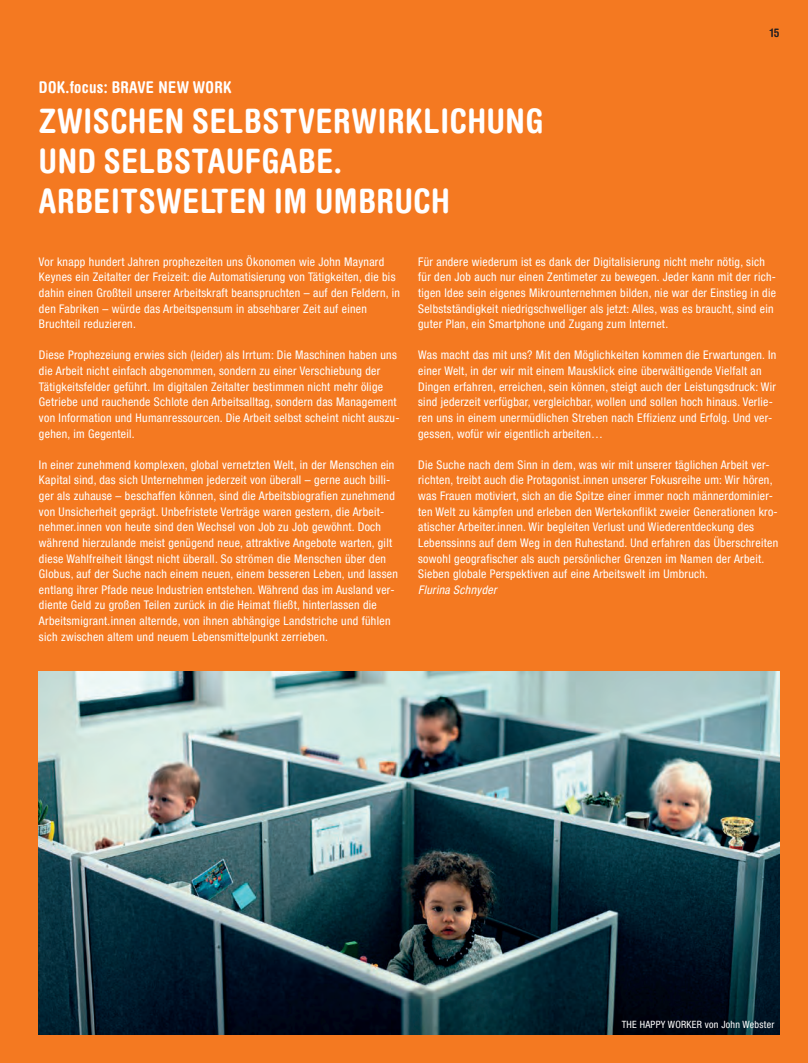
<style>
.page{position:relative;width:808px;height:1063px;background:#f47921}
.page>*{position:absolute;margin:0;border:0;box-sizing:border-box;transform-origin:0 0}
.t1{font:700 condensed 33.75px/40px "Helvetica Rounded LT Pro";letter-spacing:.02em;color:#fff}
.t2{font:700 condensed 16.25px "Helvetica Rounded LT Pro";letter-spacing:.02em;color:#fff}
.t3{font:condensed 11.88px/15.6px "Helvetica Neue LT Pro";letter-spacing:.025em;color:#fff}
.t4{font:italic condensed 11.88px "Helvetica Neue LT Pro";letter-spacing:.025em;color:#fff}
.t5{font:700 condensed 11.88px "Helvetica Rounded LT Pro";color:#231f20}
.t6{font:condensed 10px "Helvetica Neue LT Pro";letter-spacing:.025em;color:#fff}
</style>
<div class="page">
<img style="left:39px;top:671px;width:741px;height:364px">
<h2 class="t2" style="left:39px;top:78px;width:194px">DOK.focus: BRAVE NEW WORK</h2>
<h1 class="t1" style="left:39px;top:101px;width:506px">ZWISCHEN SELBSTVERWIRKLICHUNG<br>UND SELBSTAUFGABE.<br>ARBEITSWELTEN IM UMBRUCH</h1>
<p class="t5" style="left:770px;top:26px;width:11px">15</p>
<p class="t3" style="left:39px;top:253px;width:362px">Vor knapp hundert Jahren prophezeiten uns Ökonomen wie John Maynard Keynes ein Zeitalter der Freizeit: die Automatisierung von Tätigkeiten, die bis dahin einen Großteil unserer Arbeitskraft beanspruchten – auf den Feldern, in den Fabriken – würde das Arbeitspensum in absehbarer Zeit auf einen Bruchteil reduzieren.</p>
<p class="t3" style="left:39px;top:347px;width:362px">Diese Prophezeiung erwies sich (leider) als Irrtum: Die Maschinen haben uns die Arbeit nicht einfach abgenommen, sondern zu einer Verschiebung der Tätigkeitsfelder geführt. Im digitalen Zeitalter bestimmen nicht mehr ölige Getriebe und rauchende Schlote den Arbeitsalltag, sondern das Management von Information und Humanressourcen. Die Arbeit selbst scheint nicht auszu&shy;gehen, im Gegenteil.</p>
<p class="t3" style="left:39px;top:457px;width:360px">In einer zunehmend komplexen, global vernetzten Welt, in der Menschen ein Kapital sind, das sich Unternehmen jederzeit von überall – gerne auch billi&shy;ger als zuhause – beschaffen können, sind die Arbeitsbiografien zunehmend von Unsicherheit geprägt. Unbefristete Verträge waren gestern, die Arbeit&shy;nehmer.innen von heute sind den Wechsel von Job zu Job gewöhnt. Doch während hierzulande meist genügend neue, attraktive Angebote warten, gilt diese Wahlfreiheit längst nicht überall. So strömen die Menschen über den Globus, auf der Suche nach einem neuen, einem besseren Leben, und lassen entlang ihrer Pfade neue Industrien entstehen. Während das im Ausland ver&shy;diente Geld zu großen Teilen zurück in die Heimat fließt, hinterlassen die Arbeitsmigrant.innen alternde, von ihnen abhängige Landstriche und fühlen sich zwischen altem und neuem Lebensmittelpunkt zerrieben.</p>
<p class="t3" style="left:418px;top:254px;width:359px">Für andere wiederum ist es dank der Digitalisierung nicht mehr nötig, sich für den Job auch nur einen Zentimeter zu bewegen. Jeder kann mit der rich&shy;tigen Idee sein eigenes Mikrounternehmen bilden, nie war der Einstieg in die Selbstständigkeit niedrigschwelliger als jetzt: Alles, was es braucht, sind ein guter Plan, ein Smartphone und Zugang zum Internet.</p>
<p class="t3" style="left:418px;top:347px;width:360px">Was macht das mit uns? Mit den Möglichkeiten kommen die Erwartungen. In einer Welt, in der wir mit einem Mausklick eine überwältigende Vielfalt an Dingen erfahren, erreichen, sein können, steigt auch der Leistungsdruck: Wir sind jederzeit verfügbar, vergleichbar, wollen und sollen hoch hinaus. Verlie&shy;ren uns in einem unermüdlichen Streben nach Effizienz und Erfolg. Und ver&shy;gessen, wofür wir eigentlich arbeiten…</p>
<p class="t3" style="left:418px;top:457px;width:361px">Die Suche nach dem Sinn in dem, was wir mit unserer täglichen Arbeit ver&shy;richten, treibt auch die Protagonist.innen unserer Fokusreihe um: Wir hören, was Frauen motiviert, sich an die Spitze einer immer noch männerdominier&shy;ten Welt zu kämpfen und erleben den Wertekonflikt zweier Generationen kro&shy;atischer Arbeiter.innen. Wir begleiten Verlust und Wiederentdeckung des Lebenssinns auf dem Weg in den Ruhestand. Und erfahren das Überschreiten sowohl geografischer als auch persönlicher Grenzen im Namen der Arbeit.<br>Sieben globale Perspektiven auf eine Arbeitswelt im Umbruch.</p>
<p class="t4" style="left:418px;top:583px;width:80px">Flurina Schnyder</p>
<p class="t6" style="left:622px;top:1018px;width:154px">THE HAPPY WORKER von John Webster</p>
</div>
